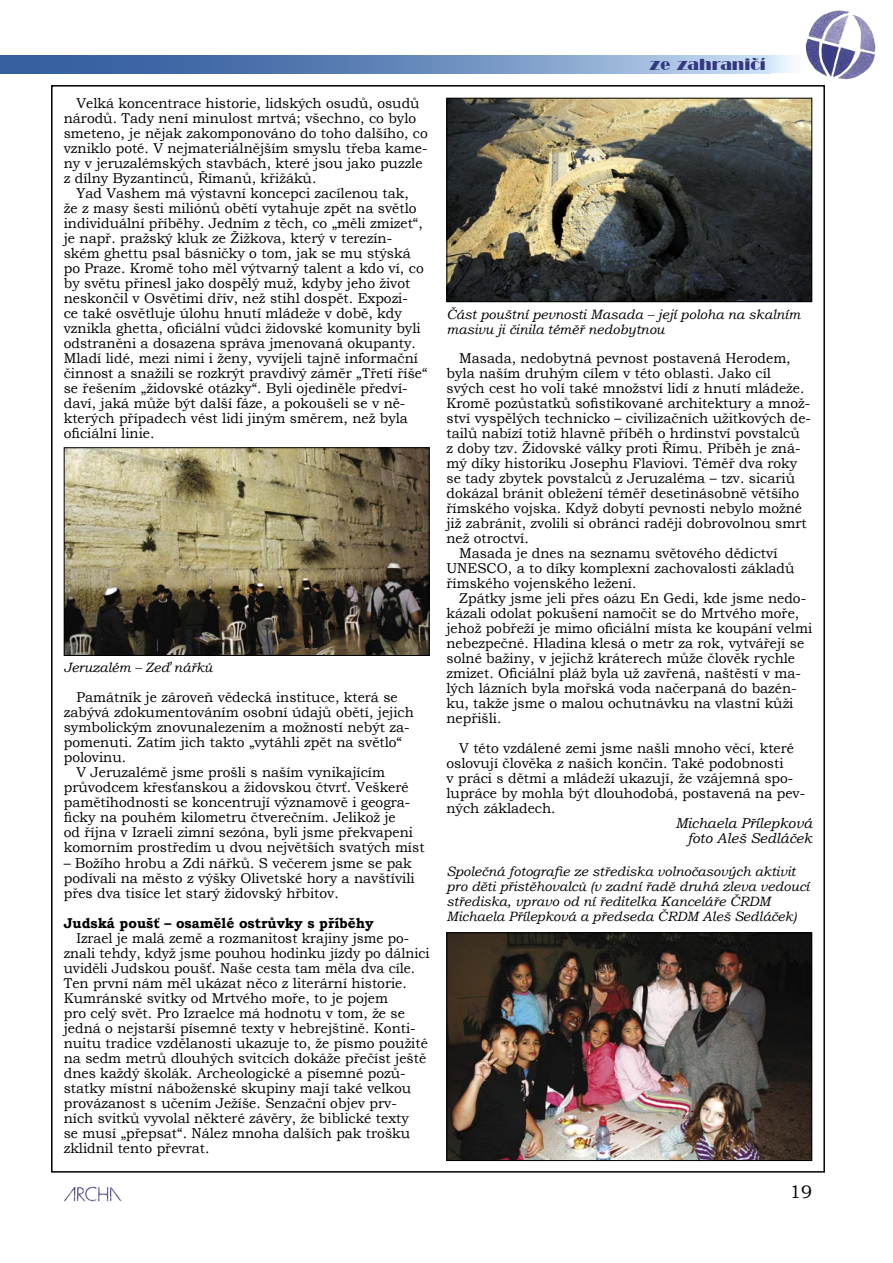
<style>
.page{position:relative;width:893px;height:1263px;background:#fff}
.page>*{position:absolute;margin:0;border:0;box-sizing:border-box;transform-origin:0 0}
.t1{font:18px "Bookman Old Style";color:#000}
.t2{font:16.5px "Bravo";color:#353881}
.t3{font:14.25px/15px "Bookman Old Style";color:#000}
.t4{font:14.25px/15px "Bookman Old Style";color:#000;scale:.95 1}
.t5{font:700 14.25px "Bookman Old Style";color:#000}
.t6{font:italic 14.25px "Bookman Old Style";color:#000}
.t7{font:italic 13.5px/15px "Bookman Old Style";color:#000}
</style>
<div class="page">
<img style="left:64px;top:1186px;width:58px;height:15px">
<svg style="left:0;top:55px;width:770px;height:18px;background:#6b8dbe"></svg>
<svg style="left:770px;top:55px;width:23px;height:18px"></svg>
<img style="left:805px;top:10px;width:71px;height:70px">
<img style="left:448px;top:934px;width:362px;height:225px">
<div style="left:446px;top:932px;width:366px;height:229px;border:1px solid #000"></div>
<img style="left:448px;top:100px;width:362px;height:200px">
<div style="left:446px;top:98px;width:366px;height:204px;border:1px solid #000"></div>
<img style="left:66px;top:449px;width:361px;height:205px">
<div style="left:64px;top:447px;width:365px;height:209px;border:1px solid #000"></div>
<p class="t3" style="left:64px;top:96px;width:366px;text-indent:13px">Velká koncentrace historie, lidských osudů, osudů národů. Tady není minulost mrtvá; všechno, co bylo smeteno, je nějak zakomponováno do toho dalšího, co vzniklo poté. V nejmateriálnějším smyslu třeba kame&shy;ny v jeruzalémských stavbách, které jsou jako puzzle z dílny Byzantinců, Římanů, křižáků.</p>
<p class="t3" style="left:64px;top:186px;width:365px;text-indent:13px">Yad Vashem má výstavní koncepci zacílenou tak,<br>že z masy šesti miliónů obětí vytahuje zpět na světlo individuální příběhy. Jedním z těch, co „měli zmizet“, je např. pražský kluk ze Žižkova, který v terezín&shy;ském ghettu psal básničky o tom, jak se mu stýská po Praze. Kromě toho měl výtvarný talent a kdo ví, co by světu přinesl jako dospělý muž, kdyby jeho život neskončil v Osvětimi dřív, než stihl dospět. Expozi-<br>ce také osvětluje úlohu hnutí mládeže v době, kdy vznikla ghetta, oficiální vůdci židovské komunity byli odstraněni a dosazena správa jmenovaná okupanty.<br>Mladí lidé, mezi nimi i ženy, vyvíjeli tajně informační činnost a snažili se rozkrýt pravdivý záměr „Třetí říše“ se řešením „židovské otázky“. Byli ojediněle předví&shy;daví, jaká může být další fáze, a pokoušeli se v ně&shy;kterých případech vést lidi jiným směrem, než byla oficiální linie.</p>
<p class="t7" style="left:64px;top:660px;width:150px">Jeruzalém – Zeď nářků</p>
<p class="t3" style="left:64px;top:690px;width:351px;text-indent:13px">Památník je zároveň vědecká instituce, která se zabývá zdokumentováním osobní údajů obětí, jejich symbolickým znovunalezením a možností nebýt za&shy;pomenuti. Zatím jich takto „vytáhli zpět na světlo“ polovinu.</p>
<p class="t3" style="left:64px;top:765px;width:362px;text-indent:13px">V Jeruzalémě jsme prošli s naším vynikajícím průvodcem křesťanskou a židovskou čtvrť. Veškeré pamětihodnosti se koncentrují významově i geogra&shy;ficky na pouhém kilometru čtverečním. Jelikož je<br>od října v Izraeli zimní sezóna, byli jsme překvapeni komorním prostředím u dvou největších svatých míst</p>
<p class="t3" style="left:64px;top:855px;width:352px">– Božího hrobu a Zdi nářků. S večerem jsme se pak podívali na město z výšky Olivetské hory a navštívili přes dva tisíce let starý židovský hřbitov.</p>
<p class="t5" style="left:64px;top:912px;width:311px">Judská poušť – osamělé ostrůvky s příběhy</p>
<p class="t4" style="left:64px;top:930px;width:386px;text-indent:13px">Izrael je malá země a rozmanitost krajiny jsme po&shy;znali tehdy, když jsme pouhou hodinku jízdy po dálnici uviděli Judskou poušť. Naše cesta tam měla dva cíle.<br>Ten první nám měl ukázat něco z literární historie.<br>Kumránské svitky od Mrtvého moře, to je pojem<br>pro celý svět. Pro Izraelce má hodnotu v tom, že se jedná o nejstarší písemné texty v hebrejštině. Konti&shy;nuitu tradice vzdělanosti ukazuje to, že písmo použité na sedm metrů dlouhých svitcích dokáže přečíst ještě dnes každý školák. Archeologické a písemné pozů&shy;statky místní náboženské skupiny mají také velkou provázanost s učením Ježíše. Senzační objev prv&shy;ních svitků vyvolal některé závěry, že biblické texty<br>se musí „přepsat“. Nález mnoha dalších pak trošku zklidnil tento převrat.</p>
<p class="t2" style="left:650px;top:56px;width:118px">ze zahraničí</p>
<p class="t7" style="left:446px;top:306px;width:355px">Část pouštní pevnosti Masada – její poloha na skalním masivu ji činila téměř nedobytnou</p>
<p class="t3" style="left:446px;top:351px;width:366px;text-indent:13px">Masada, nedobytná pevnost postavená Herodem, byla naším druhým cílem v této oblasti. Jako cíl svých cest ho volí také množství lidí z hnutí mládeže.<br>Kromě pozůstatků sofistikované architektury a množ&shy;ství vyspělých technicko – civilizačních užitkových de&shy;tailů nabízí totiž hlavně příběh o hrdinství povstalců<br>z doby tzv. Židovské války proti Římu. Příběh je zná&shy;mý díky historiku Josephu Flaviovi. Téměř dva roky se tady zbytek povstalců z Jeruzaléma – tzv. sicariů dokázal bránit obležení téměř desetinásobně většího římského vojska. Když dobytí pevnosti nebylo možné již zabránit, zvolili si obránci raději dobrovolnou smrt než otroctví.</p>
<p class="t3" style="left:446px;top:546px;width:350px;text-indent:13px">Masada je dnes na seznamu světového dědictví<br>UNESCO, a to díky komplexní zachovalosti základů římského vojenského ležení.</p>
<p class="t3" style="left:446px;top:591px;width:367px;text-indent:13px">Zpátky jsme jeli přes oázu En Gedi, kde jsme nedo&shy;kázali odolat pokušení namočit se do Mrtvého moře, jehož pobřeží je mimo oficiální místa ke koupání velmi nebezpečné. Hladina klesá o metr za rok, vytvářejí se solné bažiny, v jejichž kráterech může člověk rychle zmizet. Oficiální pláž byla už zavřená, naštěstí v ma&shy;lých lázních byla mořská voda načerpaná do bazén&shy;ku, takže jsme o malou ochutnávku na vlastní kůži nepřišli.</p>
<p class="t3" style="left:446px;top:741px;width:360px;text-indent:13px">V této vzdálené zemi jsme našli mnoho věcí, které oslovují člověka z našich končin. Také podobnosti<br>v práci s dětmi a mládeží ukazují, že vzájemná spo&shy;lupráce by mohla být dlouhodobá, postavená na pev&shy;ných základech.</p>
<p class="t6" style="left:675px;top:814px;width:138px">Michaela Přílepková</p>
<p class="t6" style="left:687px;top:829px;width:126px">foto Aleš Sedláček</p>
<p class="t7" style="left:446px;top:863px;width:364px">Společná fotografie ze střediska volnočasových aktivit pro děti přistěhovalců (v zadní řadě druhá zleva vedoucí střediska, vpravo od ní ředitelka Kanceláře ČRDM Michaela Přílepková a předseda ČRDM Aleš Sedláček)</p>
<p class="t1" style="left:790px;top:1180px;width:24px">19</p>
</div>
